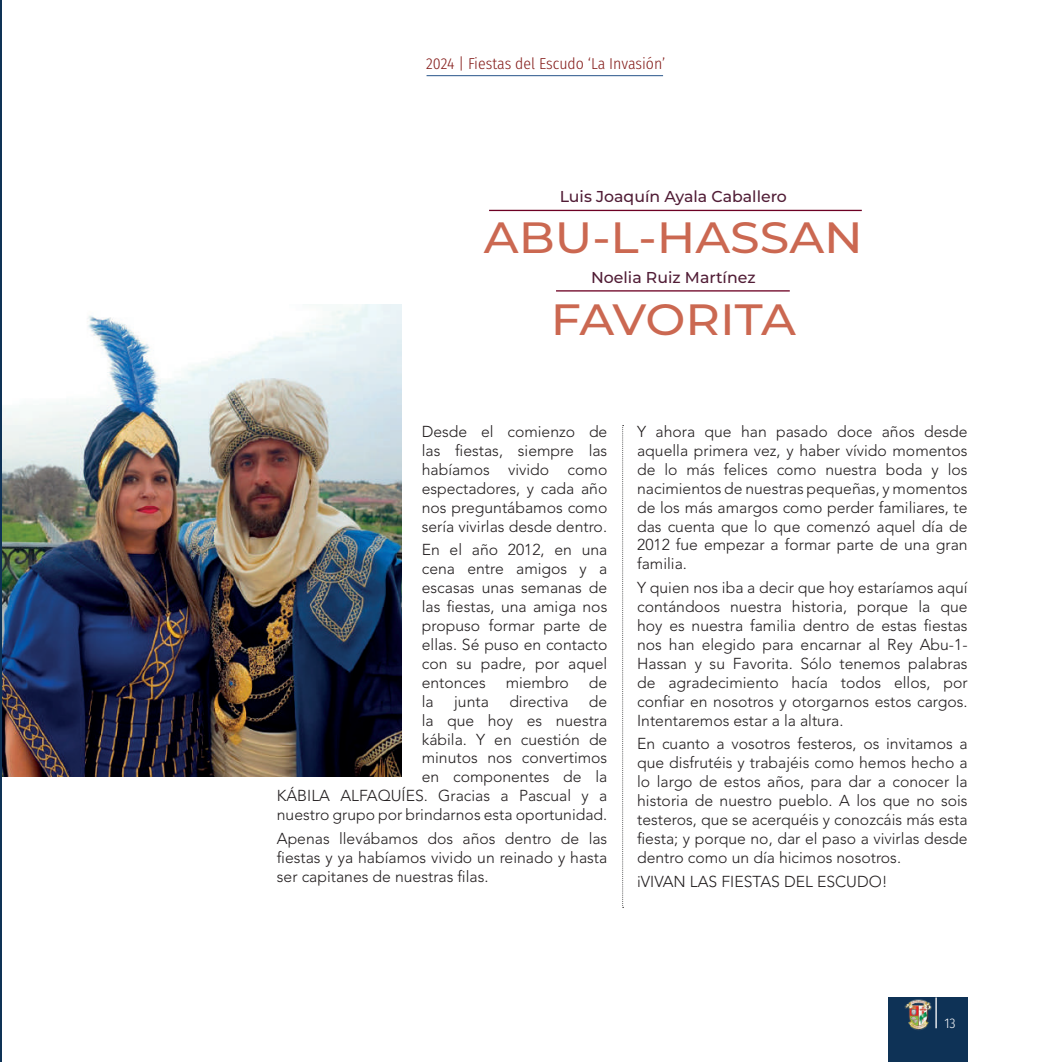
<style>
.page{position:relative;width:1052px;height:1062px;background:#fff}
.page>*{position:absolute;margin:0;border:0;box-sizing:border-box;transform-origin:0 0}
.t1{font:500 43.75px "Montserrat";color:#cb6851;scale:1.09 1}
.t2{font:500 43.75px "Montserrat";letter-spacing:-.02em;color:#cb6851;scale:1.09 1}
.t3{font:300 15.75px/18.9px "Avenir LT Std";color:#231f20;text-align:justify}
.t4{font:500 15.75px "Montserrat";color:#511d36}
.t5{font:300 15.75px "Fira Sans Condensed";color:#831a17}
.t6{font:300 14px "Fira Sans Condensed";color:#fff}
</style>
<div class="page">
<div style="left:888px;top:997px;width:79px;height:65px;background:#0e3256"></div>
<img style="left:904px;top:999px;width:28px;height:31px">
<hr style="left:935px;top:997px;width:1px;height:31px;background:#fff">
<hr style="left:426px;top:75px;width:237px;height:1px;background:#265489">
<svg style="left:622px;top:425px;width:2px;height:483px"></svg>
<hr style="left:489px;top:210px;width:373px;height:1px;background:#6d0023">
<hr style="left:556px;top:290px;width:234px;height:1px;background:#6d0023">
<img style="left:1px;top:304px;width:401px;height:472px">
<hr style="left:0;top:0;width:1px;height:1062px;background:#0e3256">
<p class="t5" style="left:426px;top:53px;width:241px">2024 | Fiestas del Escudo ‘La Invasión’</p>
<p class="t4" style="left:560px;top:185px;width:229px">Luis Joaquín Ayala Caballero</p>
<h1 class="t1" style="left:484px;top:207px;width:349px">ABU-L-HASSAN</h1>
<p class="t4" style="left:591px;top:267px;width:166px">Noelia Ruiz Martínez</p>
<h1 class="t2" style="left:551px;top:289px;width:226px">FAVORITA</h1>
<p class="t3" style="left:422px;top:422px;width:187px">Desde el comienzo de las fiestas, siempre las habíamos vivido como espectadores, y cada año nos preguntábamos como sería vivirlas desde dentro.</p>
<p class="t3" style="left:422px;top:540px;width:187px">En el año 2012, en una cena entre amigos y a escasas unas semanas de las fiestas, una amiga nos propuso formar parte de ellas. Sé puso en contacto con su padre, por aquel entonces</p>
<p class="t3" style="left:506px;top:673px;width:65px">miembro</p>
<p class="t3" style="left:589px;top:673px;width:20px">de</p>
<p class="t3" style="left:277px;top:692px;width:332px;text-align:right">de<br>la que hoy es nuestra<br>kábila. Y en cuestión de<br>minutos nos convertimos<br>en componentes de la<br>KÁBILA ALFAQUÍES. Gracias a Pascual y a nuestro grupo por brindarnos esta oportunidad.</p>
<p class="t3" style="left:277px;top:829px;width:332px">Apenas llevábamos dos años dentro de las fiestas y ya habíamos vivido un reinado y hasta ser capitanes de nuestras filas.</p>
<p class="t3" style="left:422px;top:692px;width:13px">la</p>
<p class="t3" style="left:454px;top:692px;width:36px">junta</p>
<p class="t3" style="left:509px;top:692px;width:61px">directiva</p>
<p class="t3" style="left:637px;top:422px;width:332px">Y ahora que han pasado doce años desde aquella primera vez, y haber vívido momentos de lo más felices como nuestra boda y los nacimientos de nuestras pequeñas, y momentos de los más amargos como perder familiares, te das cuenta que lo que comenzó aquel día de 2012 fue empezar a formar parte de una gran familia.</p>
<p class="t3" style="left:637px;top:578px;width:332px">Y quien nos iba a decir que hoy estaríamos aquí contándoos nuestra historia, porque la que hoy es nuestra familia dentro de estas fiestas nos han elegido para encarnar al Rey Abu-1- Hassan y su Favorita. Sólo tenemos palabras de agradecimiento hacía todos ellos, por confiar en nosotros y otorgarnos estos cargos.<br>Intentaremos estar a la altura.</p>
<p class="t3" style="left:637px;top:734px;width:332px">En cuanto a vosotros festeros, os invitamos a que disfrutéis y trabajéis como hemos hecho a lo largo de estos años, para dar a conocer la historia de nuestro pueblo. A los que no sois testeros, que se acerquéis y conozcáis más esta fiesta; y porque no, dar el paso a vivirlas desde dentro como un día hicimos nosotros.</p>
<p class="t3" style="left:637px;top:872px;width:252px">iVIVAN LAS FIESTAS DEL ESCUDO!</p>
<p class="t6" style="left:944px;top:1013px;width:13px">13</p>
</div>
